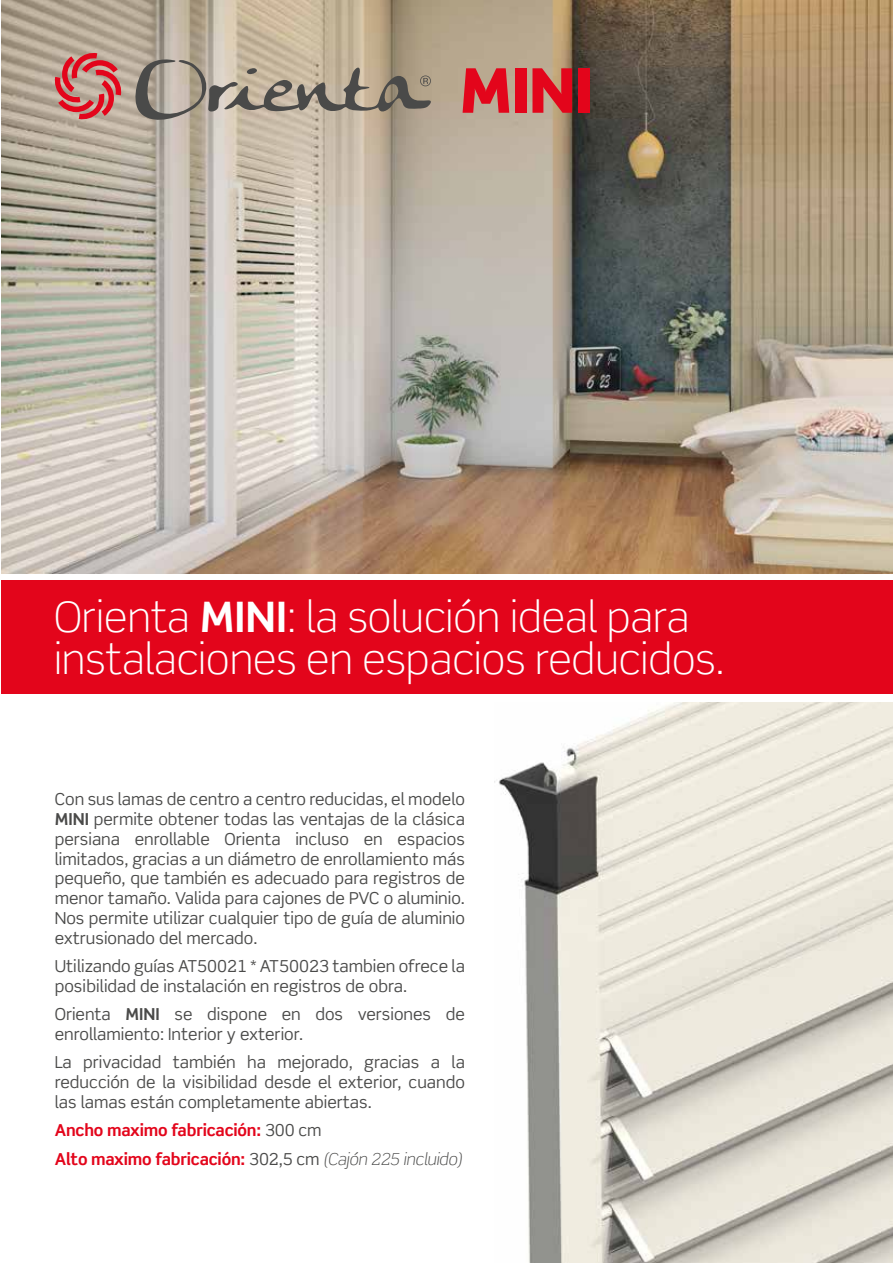
<style>
.page{position:relative;width:893px;height:1263px;background:#fff}
.page>*{position:absolute;margin:0;border:0;box-sizing:border-box;transform-origin:0 0}
.t1{font:900 61.65px "Scene Std";color:#e3051b}
.t2{font:300 42px/42px "Scene Std";color:#fff}
.t3{font:16.5px/19.8px "Scene Std";color:#4a4a49;text-align:justify}
.t4{font:700 16.5px/28.3px "Scene Std";letter-spacing:-.01em;color:#e3051b}
.s1{font-weight:700}
.s2{font-weight:400;color:#4a4a49}
.s3{font-weight:300;font-style:italic;color:#4a4a49}
</style>
<div class="page">
<img style="left:1px;top:0;width:892px;height:573px">
<img style="left:494px;top:702px;width:399px;height:561px">
<div style="left:1px;top:581px;width:892px;height:113px;background:#e3051b"></div>
<svg style="left:130px;top:58px;width:304px;height:67px;background:#a89d8c"></svg>
<svg style="left:54px;top:52px;width:68px;height:68px;background:#c87471"></svg>
<h1 class="t1" style="left:460px;top:51px;width:134px">MINI</h1>
<h2 class="t2" style="left:54px;top:597px;width:672px">Orienta <span class="s1">MINI</span>: la solución ideal para instalaciones en espacios reducidos.</h2>
<p class="t3" style="left:55px;top:789px;width:412px">Con sus lamas de centro a centro reducidas, el modelo <span class="s1">MINI</span> permite obtener todas las ventajas de la clásica persiana enrollable Orienta incluso en espacios limitados, gracias a un diámetro de enrollamiento más pequeño, que también es adecuado para registros de menor tamaño. Valida para cajones de PVC o aluminio.<br>Nos permite utilizar cualquier tipo de guía de aluminio extrusionado del mercado.</p>
<p class="t3" style="left:55px;top:956px;width:412px">Utilizando guías AT50021 * AT50023 tambien ofrece la posibilidad de instalación en registros de obra.</p>
<p class="t3" style="left:55px;top:1004px;width:412px">Orienta <span class="s1">MINI</span> se dispone en dos versiones de enrollamiento: Interior y exterior.</p>
<p class="t3" style="left:55px;top:1052px;width:412px">La privacidad también ha mejorado, gracias a la reducción de la visibilidad desde el exterior, cuando las lamas están completamente abiertas.</p>
<p class="t4" style="left:55px;top:1116px;width:409px">Ancho maximo fabricación: <span class="s2">300 cm<br></span>Alto maximo fabricación: <span class="s2">302,5 cm</span> <span class="s3">(Cajón 225 incluido)</span></p>
</div>
